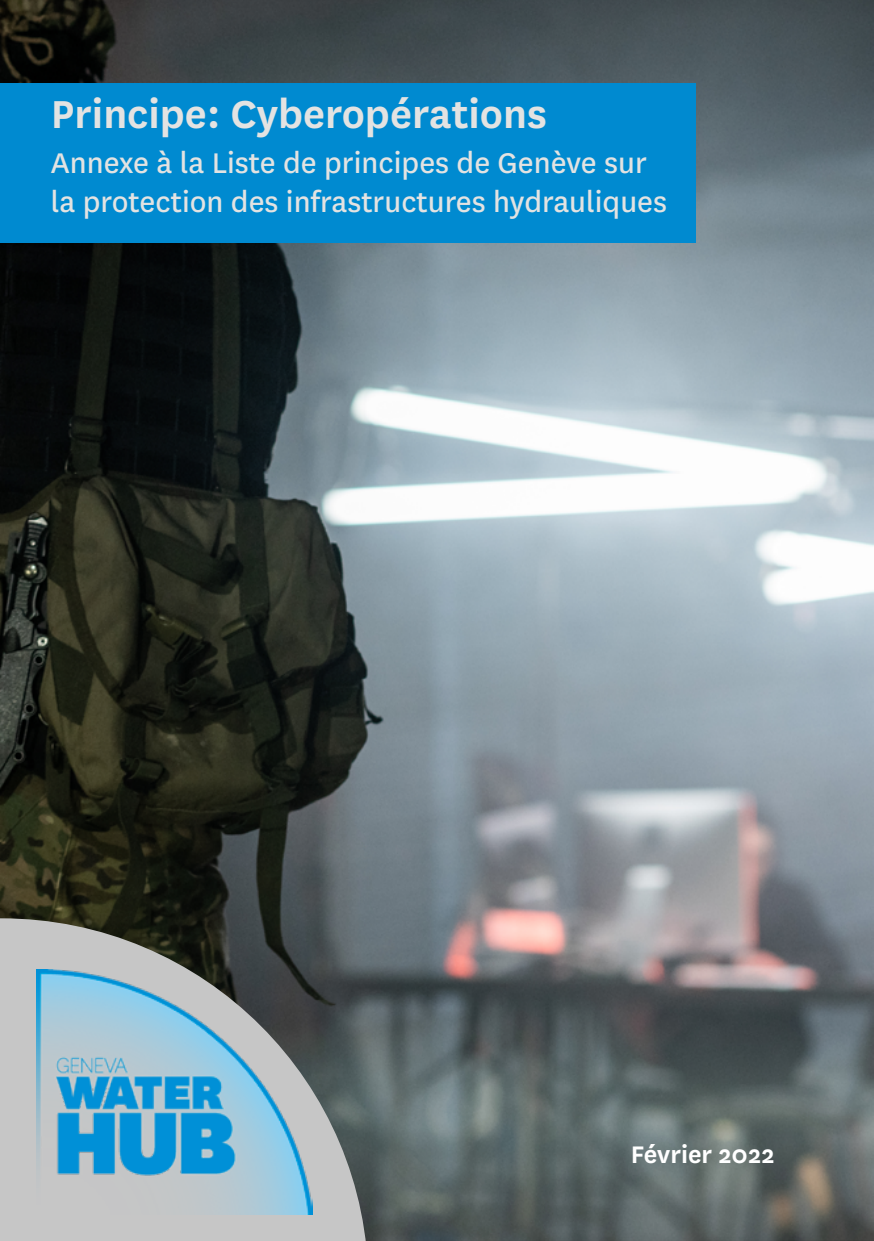
<style>
.page{position:relative;width:874px;height:1241px;background:#fff}
.page>*{position:absolute;margin:0;border:0;box-sizing:border-box;transform-origin:0 0}
.t1{font:600 45.5px "National";color:#e3e3e2}
.t2{font:33.25px/39.9px "National";color:#e3e3e2}
.t3{font:600 28px "National";color:#fff}
</style>
<div class="page">
<img style="left:0;top:0;width:873px;height:1240px">
<div style="left:0;top:83px;width:694px;height:160px;background:#008ad0"></div>
<svg style="left:0;top:918px;width:368px;height:322px;background:#8a8d8c"></svg>
<img style="left:36px;top:969px;width:276px;height:245px">
<h1 class="t1" style="left:51px;top:83px;width:497px">Principe: Cyberopérations</h1>
<p class="t2" style="left:51px;top:141px;width:617px">Annexe à la Liste de principes de Genève sur la protection des infrastructures hydrauliques</p>
<p class="t3" style="left:630px;top:1134px;width:145px">Février 2022</p>
</div>
